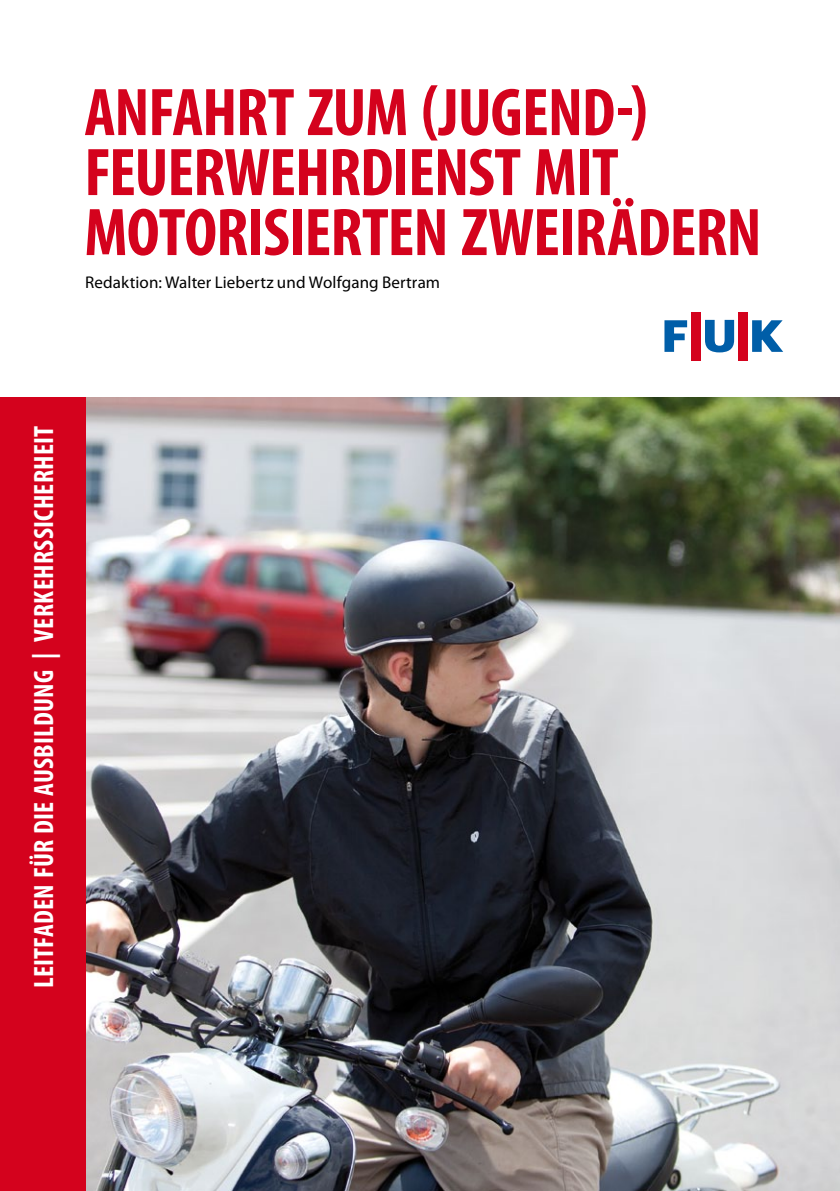
<style>
.page{position:relative;width:840px;height:1191px;background:#fff}
.page>*{position:absolute;margin:0;border:0;box-sizing:border-box;transform-origin:0 0}
.t1{font:700 condensed 68px/60px "Myriad Pro";letter-spacing:-.015em;color:#d4021d}
.t2{font:700 condensed 28px "Myriad Pro";letter-spacing:.01em;color:#fff}
.t3{font:17px "Myriad Pro";letter-spacing:.01em;color:#000}
</style>
<div class="page">
<img style="left:85px;top:397px;width:754px;height:794px">
<div style="left:0;top:397px;width:85px;height:794px;background:#d4021d"></div>
<svg style="left:664px;top:320px;width:22px;height:32px"></svg>
<svg style="left:752px;top:320px;width:30px;height:32px"></svg>
<div style="left:738px;top:312px;width:9px;height:48px;background:#d4021d"></div>
<div style="left:690px;top:312px;width:10px;height:48px;background:#d4021d"></div>
<svg style="left:705px;top:320px;width:28px;height:32px"></svg>
<p class="t1" style="left:84px;top:83px;width:678px">ANFAHRT ZUM (JUGEND-)<br>FEUERWEHRDIENST MIT<br>MOTORISIERTEN ZWEIRÄDERN</p>
<p class="t3" style="left:85px;top:272px;width:356px">Redaktion: Walter Liebertz und Wolfgang Bertram</p>
<p class="t2" style="left:28px;top:988px;width:564px;rotate:-90deg">LEITFADEN FÜR DIE AUSBILDUNG | VERKEHRSSICHERHEIT</p>
</div>
